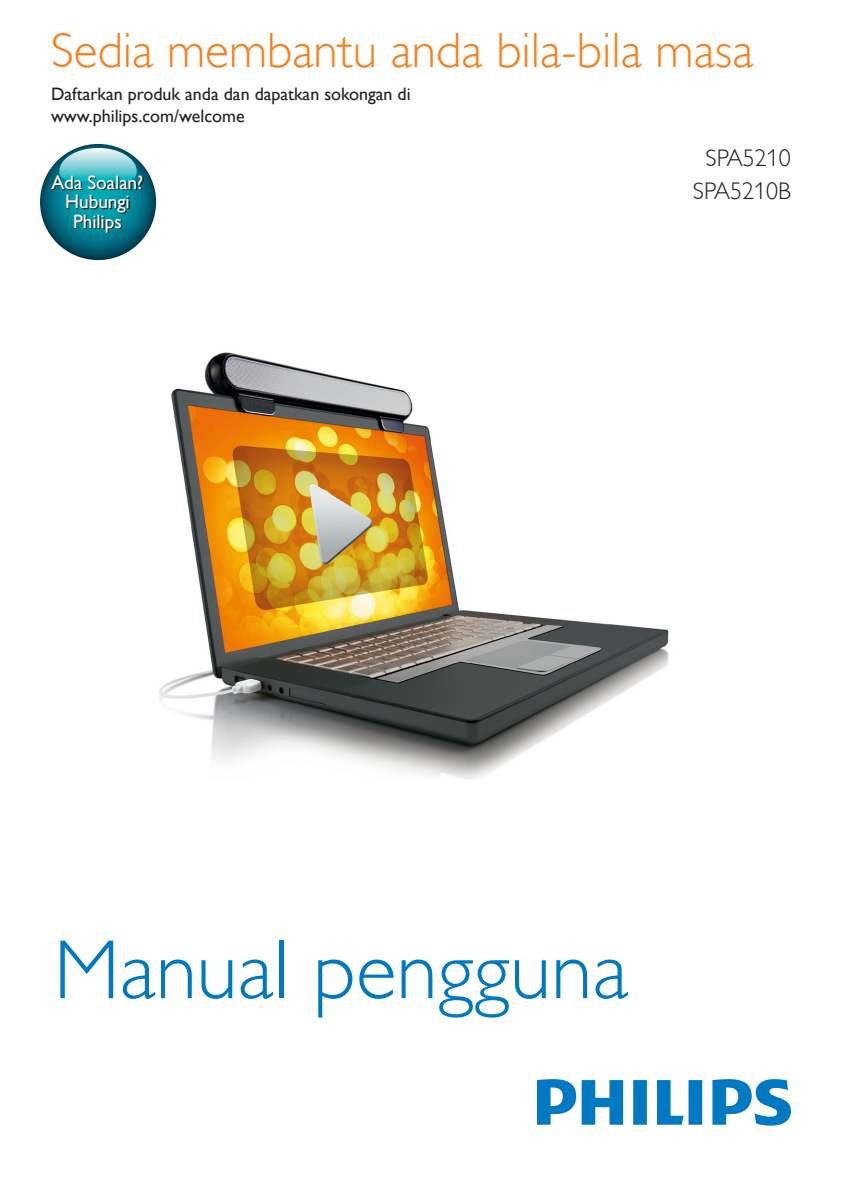
<style>
.page{position:relative;width:842px;height:1191px;background:#fff}
.page>*{position:absolute;margin:0;border:0;box-sizing:border-box;transform-origin:0 0}
.tol-usermanual-parag{font:84.4px "Gill Sans Alt One WGL Light";color:#0079c2}
.t_alwaysthere{font:49.6px "Gill Sans Alt One WGL Light";color:#f58220}
.t_typenumber{font:24px "Gill Sans Alt One WGL Light";color:#231f20}
.t1{font:19.4px/19.4px "Gill Sans Alt One WGL";letter-spacing:-.005em;color:#fff;text-align:center}
.t_register{font:18px "Gill Sans Alt One WGL";color:#231f20}
</style>
<div class="page">
<img style="left:159px;top:352px;width:510px;height:427px">
<svg style="left:537px;top:1079px;width:254px;height:46px"></svg>
<img style="left:40px;top:144px;width:116px;height:116px">
<svg style="left:59px;top:148px;width:78px;height:28px;background:#88cbd2"></svg>
<svg style="left:52px;top:176px;width:91px;height:57px;background:#067c89"></svg>
<p class="t_alwaysthere" style="left:51px;top:18px;width:704px">Sedia membantu anda bila-bila masa</p>
<p class="t_register" style="left:51px;top:81px;width:361px">Daftarkan produk anda dan dapatkan sokongan di</p>
<p class="t_register" style="left:51px;top:103px;width:195px">www.philips.com/welcome</p>
<p class="t1" style="left:52px;top:173px;width:93px">Ada Soalan?<br>Hubungi<br>Philips</p>
<p class="t_typenumber" style="left:706px;top:142px;width:87px">SPA5210</p>
<p class="t_typenumber" style="left:693px;top:175px;width:100px">SPA5210B</p>
<p class="tol-usermanual-parag" style="left:54px;top:914px;width:576px">Manual pengguna</p>
</div>
